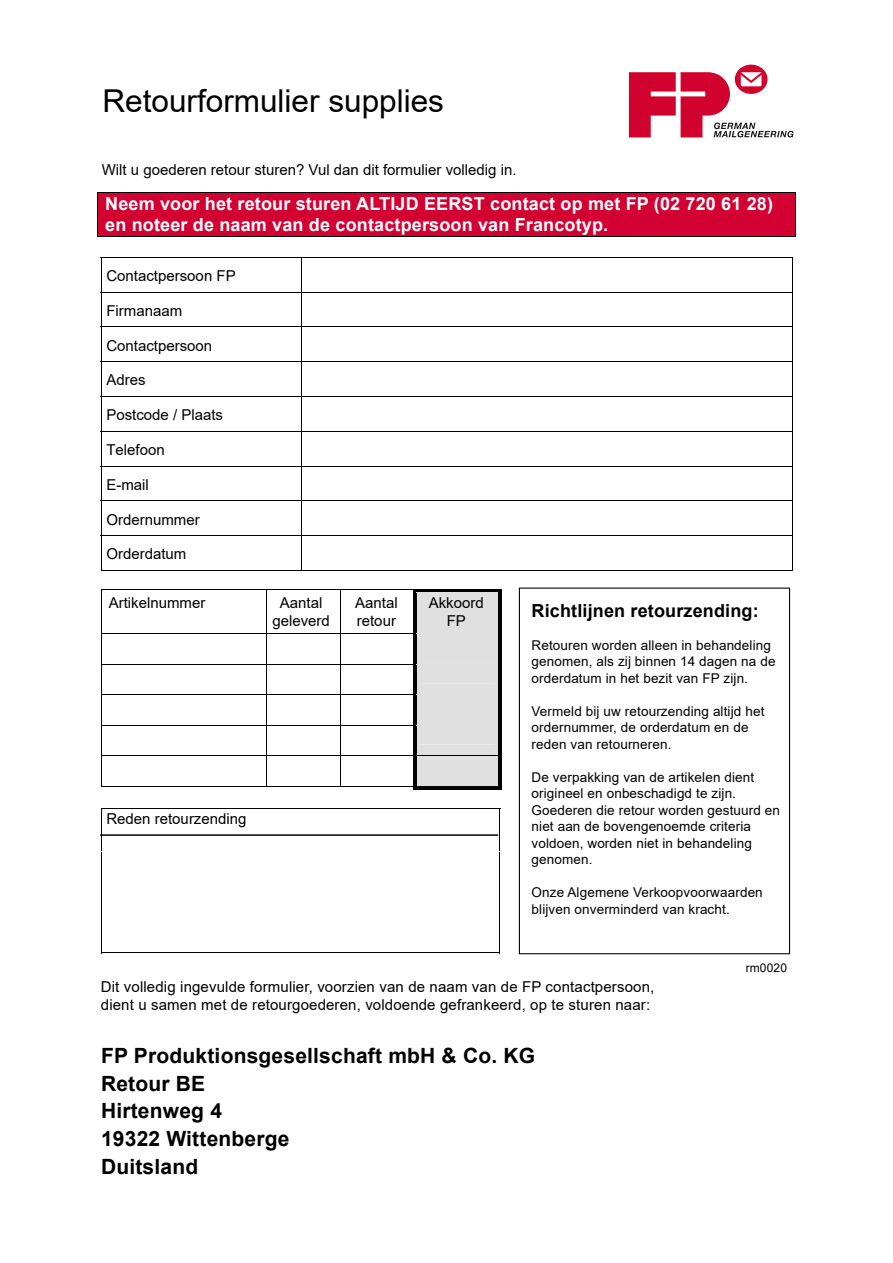
<style>
.page{position:relative;width:893px;height:1263px;background:#fff}
.page>*{position:absolute;margin:0;border:0;box-sizing:border-box;transform-origin:0 0}
.t1{font:31.5px "Arial";color:#000}
.t2{font:700 21px/27.8px "Arial";letter-spacing:.01em;color:#000}
.t3{font:700 18px/21px "Arial";letter-spacing:.01em;color:#fff}
.t4{font:700 18px "Arial";letter-spacing:.01em;color:#000}
.t5{font:15px/18px "Arial";color:#000;text-align:center}
.t6{font:13.5px/16.5px "Arial";letter-spacing:.01em;color:#000}
.t7{font:12px "Arial";letter-spacing:.01em;color:#000}
</style>
<div class="page">
<div style="left:98px;top:192px;width:697px;height:22px;background:#d30032"></div>
<hr style="left:98px;top:192px;width:697px;height:1px;background:#000">
<div style="left:98px;top:214px;width:697px;height:22px;background:#d30032"></div>
<hr style="left:98px;top:236px;width:697px;height:1px;background:#000">
<svg style="left:795px;top:192px;width:1px;height:45px"></svg>
<hr style="left:100px;top:257px;width:692px;height:1px;background:#000">
<hr style="left:101px;top:258px;width:1px;height:34px;background:#000">
<hr style="left:301px;top:258px;width:1px;height:34px;background:#000">
<hr style="left:792px;top:258px;width:1px;height:34px;background:#000">
<hr style="left:100px;top:292px;width:692px;height:1px;background:#000">
<hr style="left:101px;top:292px;width:1px;height:35px;background:#000">
<hr style="left:301px;top:292px;width:1px;height:35px;background:#000">
<hr style="left:792px;top:292px;width:1px;height:35px;background:#000">
<hr style="left:100px;top:327px;width:692px;height:1px;background:#000">
<hr style="left:101px;top:327px;width:1px;height:34px;background:#000">
<hr style="left:301px;top:327px;width:1px;height:34px;background:#000">
<hr style="left:792px;top:327px;width:1px;height:34px;background:#000">
<hr style="left:100px;top:361px;width:692px;height:1px;background:#000">
<hr style="left:101px;top:362px;width:1px;height:34px;background:#000">
<hr style="left:301px;top:362px;width:1px;height:34px;background:#000">
<hr style="left:792px;top:362px;width:1px;height:34px;background:#000">
<hr style="left:100px;top:396px;width:692px;height:1px;background:#000">
<hr style="left:101px;top:397px;width:1px;height:34px;background:#000">
<hr style="left:301px;top:397px;width:1px;height:34px;background:#000">
<hr style="left:792px;top:397px;width:1px;height:34px;background:#000">
<hr style="left:100px;top:431px;width:692px;height:1px;background:#000">
<hr style="left:101px;top:432px;width:1px;height:34px;background:#000">
<hr style="left:301px;top:432px;width:1px;height:34px;background:#000">
<hr style="left:792px;top:432px;width:1px;height:34px;background:#000">
<hr style="left:100px;top:466px;width:692px;height:1px;background:#000">
<hr style="left:101px;top:467px;width:1px;height:34px;background:#000">
<hr style="left:301px;top:467px;width:1px;height:34px;background:#000">
<hr style="left:792px;top:467px;width:1px;height:34px;background:#000">
<hr style="left:100px;top:501px;width:692px;height:1px;background:#000">
<hr style="left:101px;top:501px;width:1px;height:34px;background:#000">
<hr style="left:301px;top:501px;width:1px;height:34px;background:#000">
<hr style="left:792px;top:501px;width:1px;height:34px;background:#000">
<hr style="left:100px;top:535px;width:692px;height:1px;background:#000">
<hr style="left:101px;top:536px;width:1px;height:35px;background:#000">
<hr style="left:101px;top:570px;width:217px;height:1px;background:#000">
<hr style="left:301px;top:536px;width:1px;height:35px;background:#000">
<hr style="left:319px;top:570px;width:473px;height:1px;background:#000">
<hr style="left:792px;top:536px;width:1px;height:35px;background:#000">
<div style="left:519px;top:588px;width:271px;height:366px;border:1px solid #000"></div>
<div style="left:416px;top:592px;width:84px;height:41px;background:#e0e0e0"></div>
<hr style="left:101px;top:589px;width:165px;height:1px;background:#000">
<hr style="left:266px;top:589px;width:74px;height:1px;background:#000">
<hr style="left:341px;top:589px;width:72px;height:1px;background:#000">
<svg style="left:413px;top:589px;width:85px;height:4px"></svg>
<svg style="left:498px;top:589px;width:3px;height:4px"></svg>
<hr style="left:101px;top:593px;width:1px;height:40px;background:#000">
<hr style="left:266px;top:593px;width:1px;height:40px;background:#000">
<hr style="left:340px;top:593px;width:1px;height:40px;background:#000">
<hr style="left:413px;top:593px;width:3px;height:40px;background:#000">
<hr style="left:498px;top:593px;width:3px;height:40px;background:#000">
<hr style="left:101px;top:633px;width:315px;height:1px;background:#000">
<hr style="left:101px;top:634px;width:1px;height:30px;background:#000">
<hr style="left:266px;top:634px;width:1px;height:30px;background:#000">
<hr style="left:340px;top:634px;width:1px;height:30px;background:#000">
<hr style="left:413px;top:634px;width:3px;height:30px;background:#000">
<hr style="left:101px;top:664px;width:315px;height:1px;background:#000">
<svg style="left:101px;top:665px;width:1px;height:29px"></svg>
<svg style="left:266px;top:665px;width:1px;height:29px"></svg>
<svg style="left:340px;top:665px;width:1px;height:29px"></svg>
<hr style="left:413px;top:665px;width:3px;height:29px;background:#000">
<hr style="left:101px;top:694px;width:315px;height:1px;background:#000">
<hr style="left:101px;top:695px;width:1px;height:30px;background:#000">
<hr style="left:266px;top:695px;width:1px;height:30px;background:#000">
<hr style="left:340px;top:695px;width:1px;height:30px;background:#000">
<hr style="left:413px;top:695px;width:3px;height:30px;background:#000">
<hr style="left:101px;top:725px;width:315px;height:1px;background:#000">
<hr style="left:101px;top:726px;width:1px;height:30px;background:#000">
<hr style="left:266px;top:726px;width:1px;height:30px;background:#000">
<hr style="left:340px;top:726px;width:1px;height:30px;background:#000">
<hr style="left:413px;top:726px;width:3px;height:30px;background:#000">
<hr style="left:101px;top:756px;width:315px;height:1px;background:#000">
<hr style="left:101px;top:756px;width:1px;height:31px;background:#000">
<hr style="left:101px;top:786px;width:165px;height:1px;background:#000">
<hr style="left:266px;top:756px;width:1px;height:31px;background:#000">
<hr style="left:266px;top:786px;width:74px;height:1px;background:#000">
<hr style="left:340px;top:756px;width:1px;height:31px;background:#000">
<hr style="left:341px;top:786px;width:72px;height:1px;background:#000">
<hr style="left:413px;top:756px;width:3px;height:33px;background:#000">
<svg style="left:416px;top:633px;width:85px;height:156px;background:#d0d0d0"></svg>
<hr style="left:101px;top:808px;width:399px;height:1px;background:#000">
<hr style="left:101px;top:809px;width:1px;height:42px;background:#000">
<hr style="left:499px;top:809px;width:1px;height:42px;background:#000">
<hr style="left:101px;top:852px;width:1px;height:101px;background:#000">
<hr style="left:101px;top:953px;width:398px;height:1px;background:#000">
<hr style="left:499px;top:852px;width:1px;height:101px;background:#000">
<hr style="left:100px;top:834px;width:398px;height:2px;background:#000">
<svg style="left:629px;top:65px;width:164px;height:72px"></svg>
<h1 class="t1" style="left:102px;top:79px;width:343px">Retourformulier supplies</h1>
<p class="t5" style="left:102px;top:161px;width:416px">Wilt u goederen retour sturen? Vul dan dit formulier volledig in.</p>
<h3 class="t3" style="left:105px;top:193px;width:669px">Neem voor het retour sturen ALTIJD EERST contact op met FP (02 720 61 28) en noteer de naam van de contactpersoon van Francotyp.</h3>
<p class="t5" style="left:106px;top:267px;width:131px">Contactpersoon FP</p>
<p class="t5" style="left:106px;top:301px;width:77px">Firmanaam</p>
<p class="t5" style="left:106px;top:336px;width:107px">Contactpersoon</p>
<p class="t5" style="left:106px;top:371px;width:41px">Adres</p>
<p class="t5" style="left:106px;top:406px;width:118px">Postcode / Plaats</p>
<p class="t5" style="left:106px;top:441px;width:60px">Telefoon</p>
<p class="t5" style="left:106px;top:475px;width:44px">E-mail</p>
<p class="t5" style="left:106px;top:510px;width:95px">Ordernummer</p>
<p class="t5" style="left:106px;top:545px;width:82px">Orderdatum</p>
<p class="t5" style="left:109px;top:594px;width:98px">Artikelnummer</p>
<p class="t5" style="left:272px;top:594px;width:59px">Aantal geleverd</p>
<p class="t5" style="left:355px;top:594px;width:44px;text-align:left">Aantal retour</p>
<p class="t5" style="left:106px;top:809px;width:142px">Reden retourzending</p>
<p class="t5" style="left:429px;top:594px;width:57px">Akkoord<br>FP</p>
<h3 class="t4" style="left:531px;top:598px;width:229px">Richtlijnen retourzending:</h3>
<p class="t6" style="left:531px;top:637px;width:245px">Retouren worden alleen in behandeling genomen, als zij binnen 14 dagen na de orderdatum in het bezit van FP zijn.</p>
<p class="t6" style="left:531px;top:703px;width:234px">Vermeld bij uw retourzending altijd het ordernummer, de orderdatum en de reden van retourneren.</p>
<p class="t6" style="left:531px;top:769px;width:250px">De verpakking van de artikelen dient origineel en onbeschadigd te zijn.<br>Goederen die retour worden gestuurd en niet aan de bovengenoemde criteria voldoen, worden niet in behandeling genomen.</p>
<p class="t6" style="left:531px;top:884px;width:233px">Onze Algemene Verkoopvoorwaarden blijven onverminderd van kracht.</p>
<p class="t7" style="left:745px;top:959px;width:43px">rm0020</p>
<p class="t5" style="left:101px;top:978px;width:555px;text-align:left">Dit volledig ingevulde formulier, voorzien van de naam van de FP contactpersoon, dient u samen met de retourgoederen, voldoende gefrankeerd, op te sturen naar:</p>
<h2 class="t2" style="left:101px;top:1042px;width:435px">FP Produktionsgesellschaft mbH &amp; Co. KG<br>Retour BE<br>Hirtenweg 4<br>19322 Wittenberge<br>Duitsland</h2>
</div>
